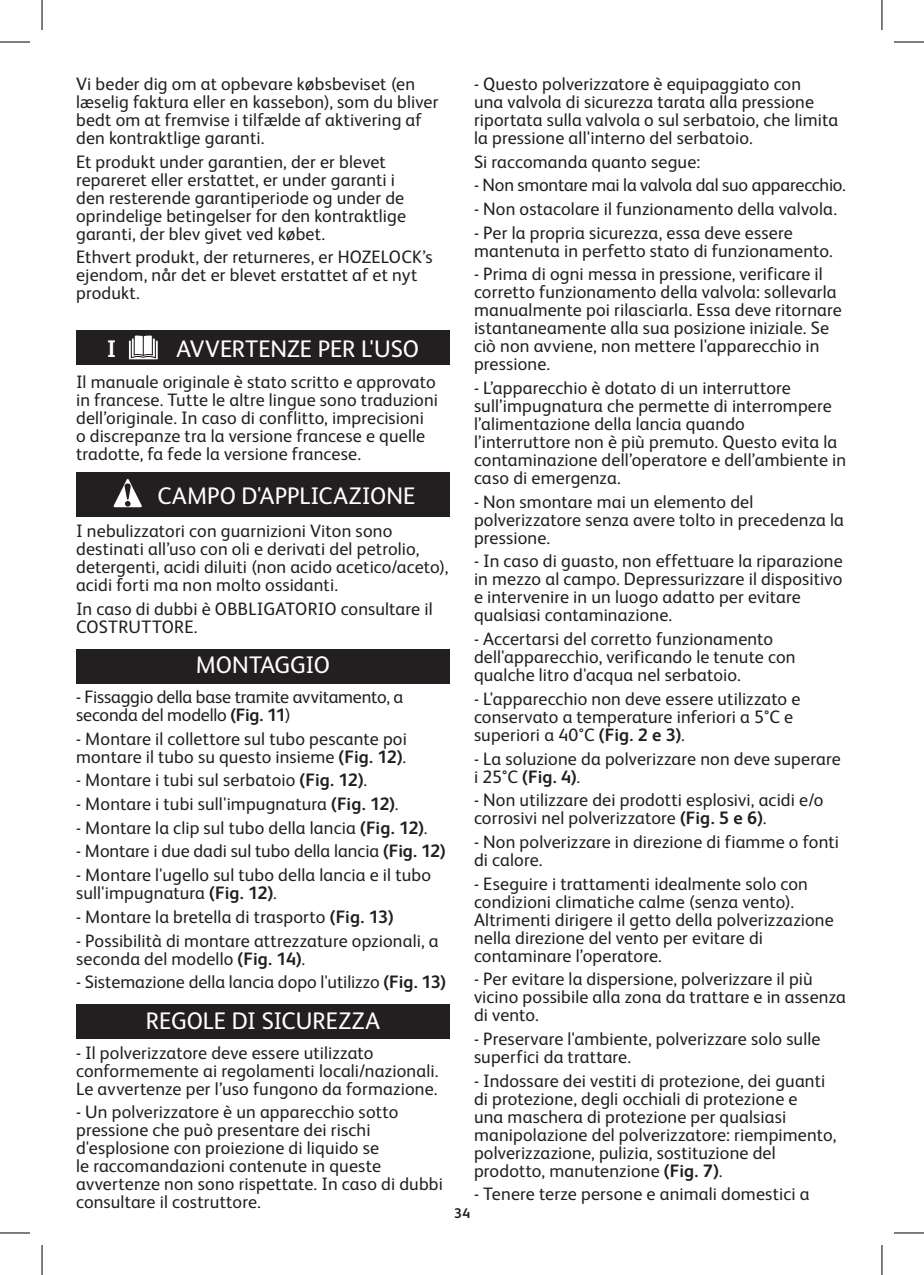
<style>
.page{position:relative;width:924px;height:1275px;background:#fff}
.page>*{position:absolute;margin:0;border:0;box-sizing:border-box;transform-origin:0 0}
.t1{font:24px "FS Albert Pro";letter-spacing:-.005em;color:#fff}
.t2{font:700 24px "FS Albert Pro";color:#fff}
.t3{font:18px/18px "FS Albert Pro";letter-spacing:.005em;color:#231f20}
.t4{font:700 14px "FS Albert Pro";color:#231f20}
.s1{font-weight:700}
</style>
<div class="page">
<div style="left:76px;top:330px;width:374px;height:34px;background:#231f20"></div>
<div style="left:128px;top:340px;width:30px;height:20px;background:#fff"></div>
<div style="left:128px;top:340px;width:31px;height:20px;border:1px solid #231f20"></div>
<svg style="left:130px;top:335px;width:26px;height:24px"></svg>
<div style="left:76px;top:473px;width:374px;height:44px;background:#231f20"></div>
<svg style="left:113px;top:479px;width:29px;height:29px"></svg>
<div style="left:76px;top:649px;width:374px;height:34px;background:#231f20"></div>
<div style="left:76px;top:1004px;width:374px;height:34px;background:#231f20"></div>
<hr style="left:0;top:42px;width:30px;height:1px;background:#000">
<hr style="left:893px;top:42px;width:30px;height:1px;background:#000">
<hr style="left:0;top:1232px;width:30px;height:1px;background:#000">
<hr style="left:893px;top:1232px;width:30px;height:1px;background:#000">
<hr style="left:42px;top:0;width:1px;height:30px;background:#000">
<hr style="left:42px;top:1245px;width:1px;height:30px;background:#000">
<hr style="left:881px;top:0;width:1px;height:30px;background:#000">
<hr style="left:881px;top:1245px;width:1px;height:30px;background:#000">
<p class="t3" style="left:76px;top:73px;width:364px">Vi beder dig om at opbevare købsbeviset (en læselig faktura eller en kassebon), som du bliver bedt om at fremvise i tilfælde af aktivering af den kontraktlige garanti.</p>
<p class="t3" style="left:76px;top:151px;width:331px">Et produkt under garantien, der er blevet repareret eller erstattet, er under garanti i den resterende garantiperiode og under de oprindelige betingelser for den kontraktlige garanti, der blev givet ved købet.</p>
<p class="t3" style="left:76px;top:247px;width:358px">Ethvert produkt, der returneres, er HOZELOCK’s ejendom, når det er blevet erstattet af et nyt produkt.</p>
<h1 class="t2" style="left:107px;top:331px;width:11px">I</h1>
<h1 class="t1" style="left:176px;top:331px;width:244px">AVVERTENZE PER L'USO</h1>
<p class="t3" style="left:76px;top:371px;width:363px">Il manuale originale è stato scritto e approvato in francese. Tutte le altre lingue sono traduzioni dell’originale. In caso di conflitto, imprecisioni o discrepanze tra la versione francese e quelle tradotte, fa fede la versione francese.</p>
<h1 class="t1" style="left:157px;top:478px;width:259px">CAMPO D'APPLICAZIONE</h1>
<p class="t3" style="left:76px;top:520px;width:373px">I nebulizzatori con guarnizioni Viton sono destinati all’uso con oli e derivati del petrolio, detergenti, acidi diluiti (non acido acetico/aceto), acidi forti ma non molto ossidanti.</p>
<p class="t3" style="left:76px;top:598px;width:358px">In caso di dubbi è OBBLIGATORIO consultare il<br>COSTRUTTORE.</p>
<h1 class="t1" style="left:196px;top:648px;width:135px">MONTAGGIO</h1>
<p class="t3" style="left:76px;top:686px;width:328px">- Fissaggio della base tramite avvitamento, a seconda del modello <span class="s1">(Fig. 11</span>)</p>
<p class="t3" style="left:76px;top:728px;width:332px">- Montare il collettore sul tubo pescante poi montare il tubo su questo insieme <span class="s1">(Fig. 12)</span>.</p>
<p class="t3" style="left:76px;top:770px;width:292px">- Montare i tubi sul serbatoio <span class="s1">(Fig. 12)</span>.</p>
<p class="t3" style="left:76px;top:793px;width:324px">- Montare i tubi sull'impugnatura <span class="s1">(Fig. 12)</span>.</p>
<p class="t3" style="left:76px;top:817px;width:353px">- Montare la clip sul tubo della lancia <span class="s1">(Fig. 12)</span>.</p>
<p class="t3" style="left:76px;top:841px;width:371px">- Montare i due dadi sul tubo della lancia <span class="s1">(Fig. 12)</span></p>
<p class="t3" style="left:76px;top:864px;width:356px">- Montare l'ugello sul tubo della lancia e il tubo sull'impugnatura <span class="s1">(Fig. 12)</span>.</p>
<p class="t3" style="left:76px;top:906px;width:319px">- Montare la bretella di trasporto <span class="s1">(Fig. 13)</span></p>
<p class="t3" style="left:76px;top:930px;width:364px">- Possibilità di montare attrezzature opzionali, a seconda del modello <span class="s1">(Fig. 14)</span>.</p>
<p class="t3" style="left:76px;top:971px;width:371px">- Sistemazione della lancia dopo l'utilizzo <span class="s1">(Fig. 13)</span></p>
<h1 class="t1" style="left:146px;top:1003px;width:235px">REGOLE DI SICUREZZA</h1>
<p class="t3" style="left:76px;top:1042px;width:363px">- Il polverizzatore deve essere utilizzato conformemente ai regolamenti locali/nazionali.<br>Le avvertenze per l’uso fungono da formazione.</p>
<p class="t3" style="left:76px;top:1101px;width:368px">- Un polverizzatore è un apparecchio sotto pressione che può presentare dei rischi d'esplosione con proiezione di liquido se<br>le raccomandazioni contenute in queste avvertenze non sono rispettate. In caso di dubbi consultare il costruttore.</p>
<p class="t3" style="left:474px;top:73px;width:365px">- Questo polverizzatore è equipaggiato con<br>una valvola di sicurezza tarata alla pressione riportata sulla valvola o sul serbatoio, che limita la pressione all'interno del serbatoio.</p>
<p class="t3" style="left:474px;top:151px;width:228px">Si raccomanda quanto segue:</p>
<p class="t3" style="left:474px;top:175px;width:373px">- Non smontare mai la valvola dal suo apparecchio.</p>
<p class="t3" style="left:474px;top:198px;width:364px">- Non ostacolare il funzionamento della valvola.</p>
<p class="t3" style="left:474px;top:222px;width:360px">- Per la propria sicurezza, essa deve essere mantenuta in perfetto stato di funzionamento.</p>
<p class="t3" style="left:474px;top:264px;width:369px">- Prima di ogni messa in pressione, verificare il corretto funzionamento della valvola: sollevarla manualmente poi rilasciarla. Essa deve ritornare istantaneamente alla sua posizione iniziale. Se ciò non avviene, non mettere l'apparecchio in pressione.</p>
<p class="t3" style="left:474px;top:377px;width:373px">- L’apparecchio è dotato di un interruttore sull’impugnatura che permette di interrompere l’alimentazione della lancia quando<br>l’interruttore non è più premuto. Questo evita la contaminazione dell’operatore e dell’ambiente in caso di emergenza.</p>
<p class="t3" style="left:474px;top:491px;width:371px">- Non smontare mai un elemento del polverizzatore senza avere tolto in precedenza la pressione.</p>
<p class="t3" style="left:474px;top:551px;width:370px">- In caso di guasto, non effettuare la riparazione in mezzo al campo. Depressurizzare il dispositivo e intervenire in un luogo adatto per evitare qualsiasi contaminazione.</p>
<p class="t3" style="left:474px;top:628px;width:323px">- Accertarsi del corretto funzionamento dell'apparecchio, verificando le tenute con qualche litro d'acqua nel serbatoio.</p>
<p class="t3" style="left:474px;top:688px;width:328px">- L'apparecchio non deve essere utilizzato e conservato a temperature inferiori a 5°C e superiori a 40°C <span class="s1">(Fig. 2 e 3)</span>.</p>
<p class="t3" style="left:474px;top:748px;width:368px">- La soluzione da polverizzare non deve superare i 25°C <span class="s1">(Fig. 4)</span>.</p>
<p class="t3" style="left:474px;top:789px;width:351px">- Non utilizzare dei prodotti esplosivi, acidi e/o corrosivi nel polverizzatore <span class="s1">(Fig. 5 e 6)</span>.</p>
<p class="t3" style="left:474px;top:831px;width:366px">- Non polverizzare in direzione di fiamme o fonti di calore.</p>
<p class="t3" style="left:474px;top:873px;width:361px">- Eseguire i trattamenti idealmente solo con condizioni climatiche calme (senza vento).<br>Altrimenti dirigere il getto della polverizzazione nella direzione del vento per evitare di contaminare l’operatore.</p>
<p class="t3" style="left:474px;top:968px;width:373px">- Per evitare la dispersione, polverizzare il più vicino possibile alla zona da trattare e in assenza di vento.</p>
<p class="t3" style="left:474px;top:1028px;width:348px">- Preservare l'ambiente, polverizzare solo sulle superfici da trattare.</p>
<p class="t3" style="left:474px;top:1070px;width:363px">- Indossare dei vestiti di protezione, dei guanti di protezione, degli occhiali di protezione e<br>una maschera di protezione per qualsiasi manipolazione del polverizzatore: riempimento, polverizzazione, pulizia, sostituzione del prodotto, manutenzione <span class="s1">(Fig. 7)</span>.</p>
<p class="t3" style="left:474px;top:1183px;width:337px">- Tenere terze persone e animali domestici a</p>
<p class="t4" style="left:454px;top:1203px;width:17px">34</p>
</div>
